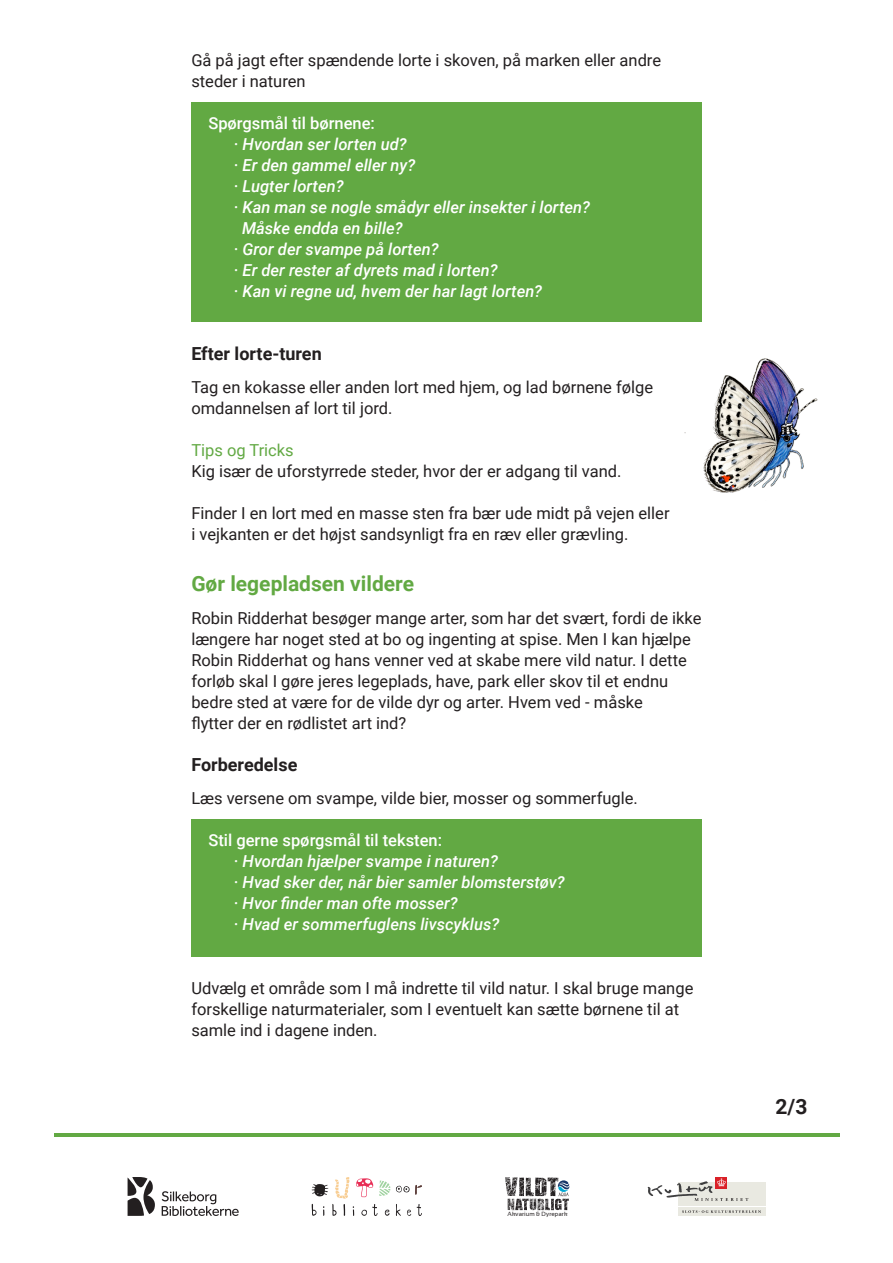
<style>
.page{position:relative;width:893px;height:1263px;background:#fff}
.page>*{position:absolute;margin:0;border:0;box-sizing:border-box;transform-origin:0 0}
.t1{font:700 21px "Roboto";color:#62a943}
.t2{font:700 21px "Roboto";color:#231f20}
.t3{font:700 18px "Roboto";color:#231f20}
.t4{font:16.5px/21px "Roboto";color:#231f20}
.t5{font:italic 500 16.5px "Roboto";color:#fff}
.t6{font:500 16.5px "Roboto";color:#fff}
.t7{font:16.5px "Roboto";color:#62a943}
.t8{font:6px "Sansation";letter-spacing:.015em;color:#231f20}
</style>
<div class="page">
<div style="left:191px;top:102px;width:511px;height:219px;background:#62a943"></div>
<div style="left:191px;top:820px;width:511px;height:137px;background:#62a943"></div>
<hr style="left:54px;top:1133px;width:785px;height:4px;background:#62a943">
<img style="left:684px;top:358px;width:134px;height:135px">
<svg style="left:396px;top:1185px;width:26px;height:10px"></svg>
<svg style="left:417px;top:1204px;width:5px;height:12px"></svg>
<svg style="left:396px;top:1204px;width:5px;height:12px"></svg>
<svg style="left:407px;top:1209px;width:4px;height:7px"></svg>
<svg style="left:312px;top:1177px;width:78px;height:39px"></svg>
<svg style="left:162px;top:1191px;width:77px;height:25px"></svg>
<svg style="left:128px;top:1177px;width:27px;height:39px"></svg>
<div style="left:678px;top:1182px;width:87px;height:23px;background:#e9e9e1"></div>
<div style="left:716px;top:1177px;width:11px;height:11px;background:#da2128"></div>
<div style="left:678px;top:1207px;width:87px;height:9px;background:#e9e9e1"></div>
<svg style="left:648px;top:1178px;width:100px;height:23px"></svg>
<svg style="left:682px;top:1210px;width:79px;height:3px"></svg>
<svg style="left:505px;top:1177px;width:64px;height:33px"></svg>
<p class="t4" style="left:191px;top:49px;width:471px">Gå på jagt efter spændende lorte i skoven, på marken eller andre steder i naturen</p>
<p class="t6" style="left:208px;top:112px;width:168px">Spørgsmål til børnene:</p>
<p class="t5" style="left:234px;top:133px;width:174px">· Hvordan ser lorten ud?</p>
<p class="t5" style="left:234px;top:154px;width:183px">· Er den gammel eller ny?</p>
<p class="t5" style="left:234px;top:175px;width:111px">· Lugter lorten?</p>
<p class="t5" style="left:234px;top:196px;width:358px">· Kan man se nogle smådyr eller insekter i lorten?</p>
<p class="t5" style="left:242px;top:217px;width:162px">Måske endda en bille?</p>
<p class="t5" style="left:234px;top:238px;width:206px">· Gror der svampe på lorten?</p>
<p class="t5" style="left:234px;top:259px;width:265px">· Er der rester af dyrets mad i lorten?</p>
<p class="t5" style="left:234px;top:280px;width:310px">· Kan vi regne ud, hvem der har lagt lorten?</p>
<p class="t3" style="left:191px;top:341px;width:132px">Efter lorte-turen</p>
<p class="t4" style="left:191px;top:376px;width:463px">Tag en kokasse eller anden lort med hjem, og lad børnene følge</p>
<p class="t4" style="left:191px;top:397px;width:203px">omdannelsen af lort til jord.</p>
<p class="t7" style="left:191px;top:439px;width:104px">Tips og Tricks</p>
<p class="t4" style="left:191px;top:460px;width:432px">Kig især de uforstyrrede steder, hvor der er adgang til vand.</p>
<p class="t4" style="left:191px;top:502px;width:480px">Finder I en lort med en masse sten fra bær ude midt på vejen eller</p>
<p class="t4" style="left:191px;top:523px;width:438px">i vejkanten er det højst sandsynligt fra en ræv eller grævling.</p>
<p class="t1" style="left:191px;top:569px;width:224px">Gør legepladsen vildere</p>
<p class="t4" style="left:191px;top:607px;width:512px">Robin Ridderhat besøger mange arter, som har det svært, fordi de ikke længere har noget sted at bo og ingenting at spise. Men I kan hjælpe Robin Ridderhat og hans venner ved at skabe mere vild natur. I dette forløb skal I gøre jeres legeplads, have, park eller skov til et endnu bedre sted at være for de vilde dyr og arter. Hvem ved - måske</p>
<p class="t4" style="left:191px;top:712px;width:217px">flytter der en rødlistet art ind?</p>
<p class="t3" style="left:191px;top:752px;width:108px">Forberedelse</p>
<p class="t4" style="left:191px;top:787px;width:448px">Læs versene om svampe, vilde bier, mosser og sommerfugle.</p>
<p class="t6" style="left:208px;top:829px;width:235px">Stil gerne spørgsmål til teksten:</p>
<p class="t5" style="left:234px;top:850px;width:266px">· Hvordan hjælper svampe i naturen?</p>
<p class="t5" style="left:234px;top:871px;width:332px">· Hvad sker der, når bier samler blomsterstøv?</p>
<p class="t5" style="left:234px;top:892px;width:225px">· Hvor finder man ofte mosser?</p>
<p class="t5" style="left:234px;top:913px;width:267px">· Hvad er sommerfuglens livscyklus?</p>
<p class="t4" style="left:191px;top:976px;width:504px">Udvælg et område som I må indrette til vild natur. I skal bruge mange forskellige naturmaterialer, som I eventuelt kan sætte børnene til at samle ind i dagene inden.</p>
<p class="t8" style="left:507px;top:1211px;width:61px">Akvarium &amp; Dyrepark</p>
<p class="t2" style="left:776px;top:1091px;width:33px">2/3</p>
</div>
